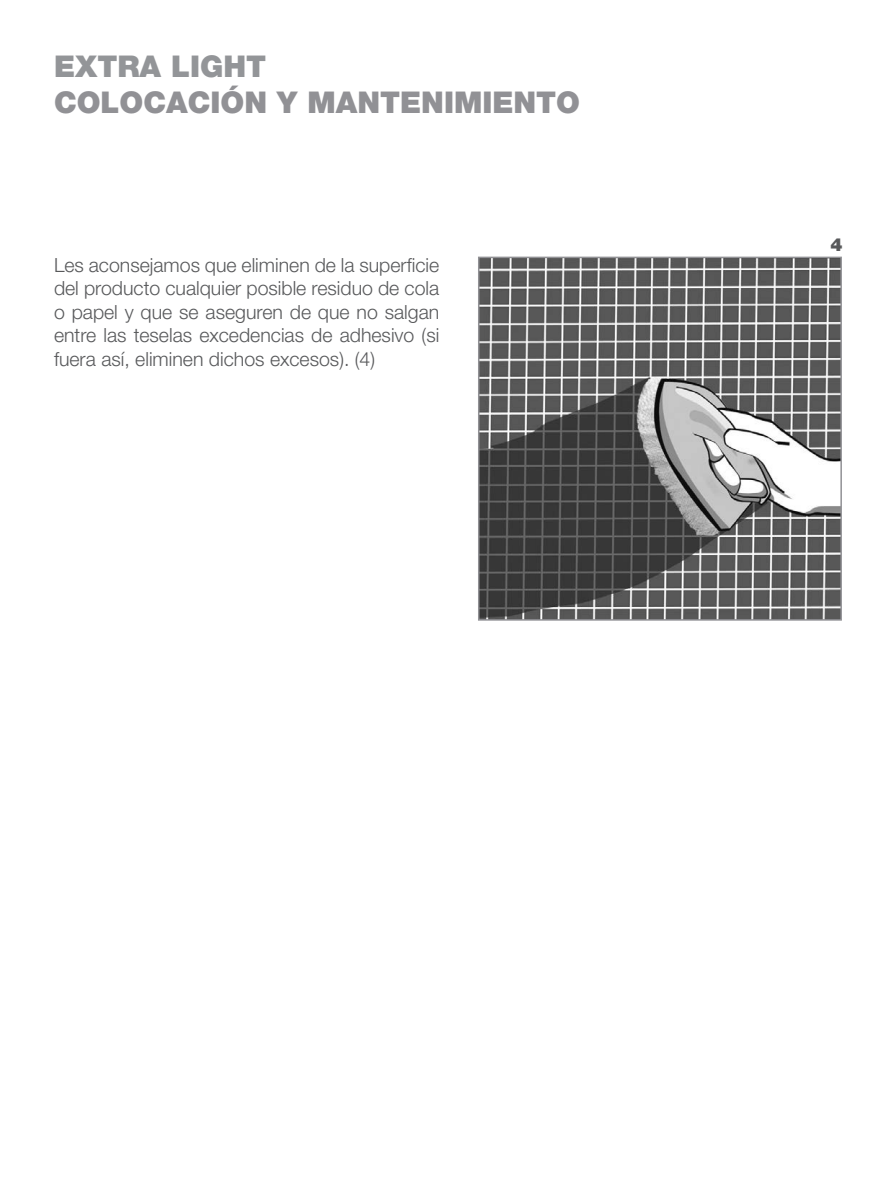
<style>
.page{position:relative;width:893px;height:1191px;background:#fff}
.page>*{position:absolute;margin:0;border:0;box-sizing:border-box;transform-origin:0 0}
.t1{font:900 30px "Helvetica Neue";color:#919195}
.t2{font:900 30px "Helvetica Neue";color:#939598}
.t3{font:300 19.5px/23.4px "Helvetica Neue";color:#58595b;text-align:justify}
.t4{font:900 18px "Helvetica Neue";color:#58595b}
</style>
<div class="page">
<img style="left:481px;top:260px;width:358px;height:357px">
<div style="left:478px;top:257px;width:364px;height:363px;border:2px solid #919195"></div>
<h1 class="t2" style="left:54px;top:48px;width:214px">EXTRA LIGHT</h1>
<h1 class="t1" style="left:54px;top:84px;width:528px">COLOCACIÓN Y MANTENIMIENTO</h1>
<p class="t3" style="left:54px;top:253px;width:387px">Les aconsejamos que eliminen de la superficie del producto cualquier posible residuo de cola o papel y que se aseguren de que no salgan entre las teselas excedencias de adhesivo (si fuera así, eliminen dichos excesos). (4)</p>
<p class="t4" style="left:831px;top:234px;width:14px">4</p>
</div>
